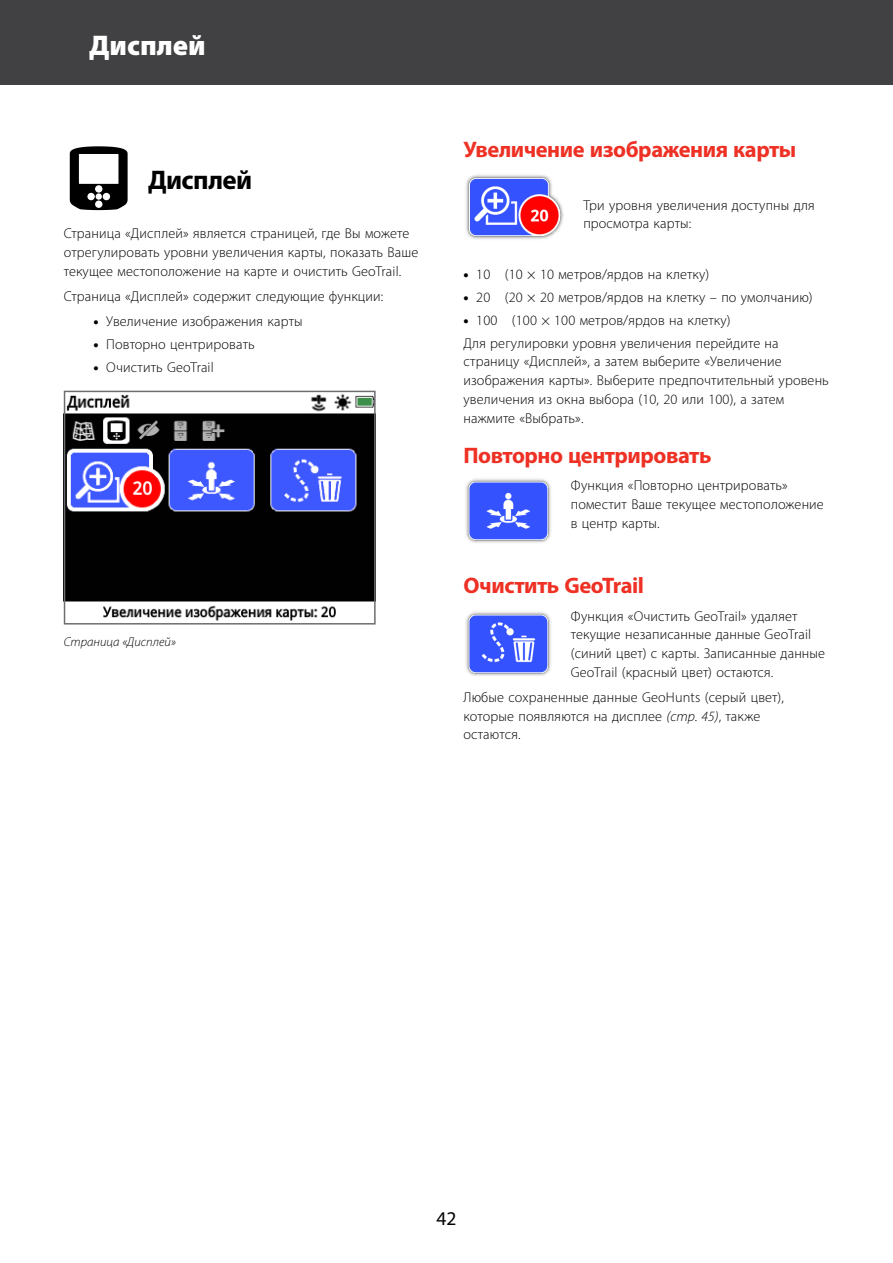
<style>
.page{position:relative;width:893px;height:1263px;background:#fff}
.page>*{position:absolute;margin:0;border:0;box-sizing:border-box;transform-origin:0 0}
.t1{font:900 28.5px "Myriad Pro";color:#fff}
.t2{font:700 27px "Myriad Pro";letter-spacing:-.02em;color:#000}
.t3{font:700 22.5px "Myriad Pro";letter-spacing:-.02em;color:#ee3124}
.t4{font:19.5px "Myriad Pro";color:#000}
.t5{font:300 14.25px/18.8px "Myriad Pro";letter-spacing:.01em;color:#000}
.t6{font:italic 300 12.75px "Myriad Pro";color:#000}
.s1{font-weight:900}
.s2{font-style:italic}
</style>
<div class="page">
<svg style="left:70px;top:146px;width:58px;height:64px"></svg>
<img style="left:67px;top:394px;width:306px;height:227px">
<div style="left:64px;top:391px;width:312px;height:233px;border:2px solid #6d6e71"></div>
<img style="left:466px;top:175px;width:98px;height:64px">
<img style="left:466px;top:479px;width:85px;height:64px">
<img style="left:466px;top:612px;width:85px;height:64px">
<div style="left:0;top:0;width:893px;height:85px;background:#414042"></div>
<h1 class="t1" style="left:89px;top:27px;width:118px">Дисплей</h1>
<h2 class="t2" style="left:148px;top:162px;width:106px">Дисплей</h2>
<p class="t5" style="left:64px;top:224px;width:356px">Страница «Дисплей» является страницей, где Вы можете отрегулировать уровни увеличения карты, показать Ваше текущее местоположение на карте и очистить GeoTrail.</p>
<p class="t5" style="left:64px;top:286px;width:321px">Страница «Дисплей» содержит следующие функции:</p>
<p class="t5" style="left:94px;top:312px;width:211px"><span class="s1">•</span> Увеличение изображения карты</p>
<p class="t5" style="left:94px;top:335px;width:163px"><span class="s1">•</span> Повторно центрировать</p>
<p class="t5" style="left:94px;top:358px;width:122px"><span class="s1">•</span> Очистить GeoTrail</p>
<p class="t6" style="left:64px;top:634px;width:114px">Страница «Дисплей»</p>
<h3 class="t3" style="left:463px;top:135px;width:334px">Увеличение изображения карты</h3>
<p class="t5" style="left:583px;top:195px;width:233px">Три уровня увеличения доступны для просмотра карты:</p>
<p class="t5" style="left:463px;top:264px;width:247px"><span class="s1">•</span> 10 (10 × 10 метров/ярдов на клетку)</p>
<p class="t5" style="left:463px;top:287px;width:351px"><span class="s1">•</span> 20 (20 × 20 метров/ярдов на клетку – по умолчанию)</p>
<p class="t5" style="left:463px;top:308px;width:317px;line-height:23px"><span class="s1">•</span> 100 (100 × 100 метров/ярдов на клетку)<br>Для регулировки уровня увеличения перейдите на</p>
<p class="t5" style="left:463px;top:352px;width:367px">страницу «Дисплей», а затем выберите «Увеличение изображения карты». Выберите предпочтительный уровень увеличения из окна выбора (10, 20 или 100), а затем нажмите «Выбрать».</p>
<h3 class="t3" style="left:463px;top:441px;width:250px">Повторно центрировать</h3>
<p class="t5" style="left:571px;top:476px;width:255px">Функция «Повторно центрировать» поместит Ваше текущее местоположение в центр карты.</p>
<h3 class="t3" style="left:463px;top:571px;width:182px">Очистить GeoTrail</h3>
<p class="t5" style="left:571px;top:606px;width:256px">Функция «Очистить GeoTrail» удаляет текущие незаписанные данные GeoTrail (синий цвет) с карты. Записанные данные GeoTrail (красный цвет) остаются.</p>
<p class="t5" style="left:463px;top:688px;width:322px">Любые сохраненные данные GeoHunts (серый цвет), которые появляются на дисплее <span class="s2">(стр. 45)</span>, также остаются.</p>
<h3 class="t4" style="left:436px;top:1206px;width:22px">42</h3>
</div>
